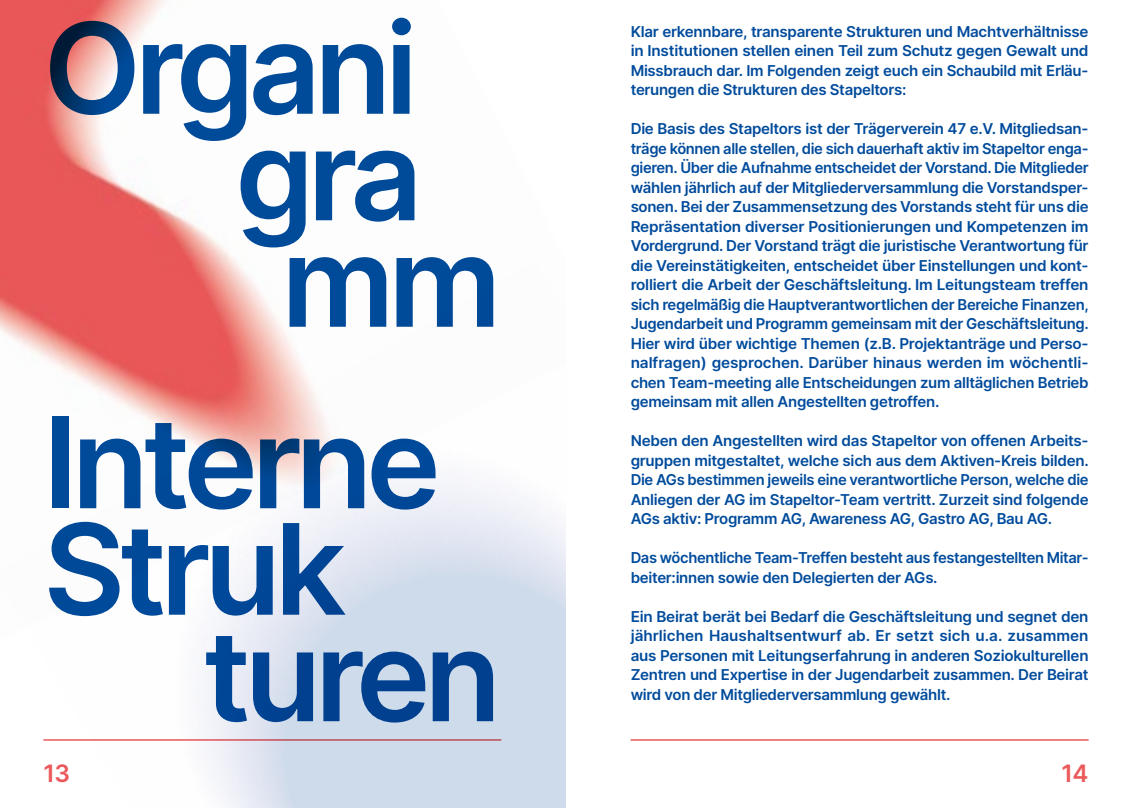
<style>
.page{position:relative;width:1132px;height:808px;background:#fff}
.page>*{position:absolute;margin:0;border:0;box-sizing:border-box;transform-origin:0 0}
.t1{font:600 126px "Inter";letter-spacing:-.05em;color:#004b9c}
.t2{font:600 24px "Inter";color:#eb595b}
.t3{font:600 15px/19.5px "Inter";letter-spacing:-.02em;color:#004b9c;text-align:justify}
</style>
<div class="page">
<hr style="left:630px;top:739px;width:458px;height:2px;background:#eb595b">
<img style="left:0;top:0;width:235px;height:261px">
<img style="left:0;top:261px;width:566px;height:547px">
<h1 class="t1" style="left:43px;top:-24px;width:376px">Organi</h1>
<h1 class="t1" style="left:235px;top:83px;width:189px">gra</h1>
<h1 class="t1" style="left:281px;top:189px;width:221px">mm</h1>
<h1 class="t1" style="left:43px;top:371px;width:399px">Interne</h1>
<h1 class="t1" style="left:43px;top:477px;width:304px">Struk</h1>
<h1 class="t1" style="left:203px;top:584px;width:299px">turen</h1>
<p class="t3" style="left:630px;top:21px;width:459px">Klar erkennbare, transparente Strukturen und Machtverhältnisse in Institutionen stellen einen Teil zum Schutz gegen Gewalt und Missbrauch dar. Im Folgenden zeigt euch ein Schaubild mit Erläu&shy;terungen die Strukturen des Stapeltors:</p>
<p class="t3" style="left:630px;top:119px;width:459px">Die Basis des Stapeltors ist der Trägerverein 47 e.V. Mitgliedsan&shy;träge können alle stellen, die sich dauerhaft aktiv im Stapeltor enga&shy;gieren. Über die Aufnahme entscheidet der Vorstand. Die Mitglieder wählen jährlich auf der Mitgliederversammlung die Vorstandsper&shy;sonen. Bei der Zusammensetzung des Vorstands steht für uns die Repräsentation diverser Positionierungen und Kompetenzen im Vordergrund. Der Vorstand trägt die juristische Verantwortung für die Vereinstätigkeiten, entscheidet über Einstellungen und kont&shy;rolliert die Arbeit der Geschäftsleitung. Im Leitungsteam treffen sich regelmäßig die Hauptverantwortlichen der Bereiche Finanzen, Jugendarbeit und Programm gemeinsam mit der Geschäftsleitung.<br>Hier wird über wichtige Themen (z.B. Projektanträge und Perso&shy;nalfragen) gesprochen. Darüber hinaus werden im wöchentli&shy;chen Team-meeting alle Entscheidungen zum alltäglichen Betrieb gemeinsam mit allen Angestellten getroffen.</p>
<p class="t3" style="left:630px;top:431px;width:459px">Neben den Angestellten wird das Stapeltor von offenen Arbeits&shy;gruppen mitgestaltet, welche sich aus dem Aktiven-Kreis bilden.<br>Die AGs bestimmen jeweils eine verantwortliche Person, welche die Anliegen der AG im Stapeltor-Team vertritt. Zurzeit sind folgende AGs aktiv: Programm AG, Awareness AG, Gastro AG, Bau AG.</p>
<p class="t3" style="left:630px;top:548px;width:459px">Das wöchentliche Team-Treffen besteht aus festangestellten Mitar&shy;beiter:innen sowie den Delegierten der AGs.</p>
<p class="t3" style="left:630px;top:606px;width:459px">Ein Beirat berät bei Bedarf die Geschäftsleitung und segnet den jährlichen Haushaltsentwurf ab. Er setzt sich u.a. zusammen aus Personen mit Leitungserfahrung in anderen Soziokulturellen Zentren und Expertise in der Jugendarbeit zusammen. Der Beirat wird von der Mitgliederversammlung gewählt.</p>
<h2 class="t2" style="left:43px;top:756px;width:28px">13</h2>
<h2 class="t2" style="left:1061px;top:756px;width:29px">14</h2>
</div>
